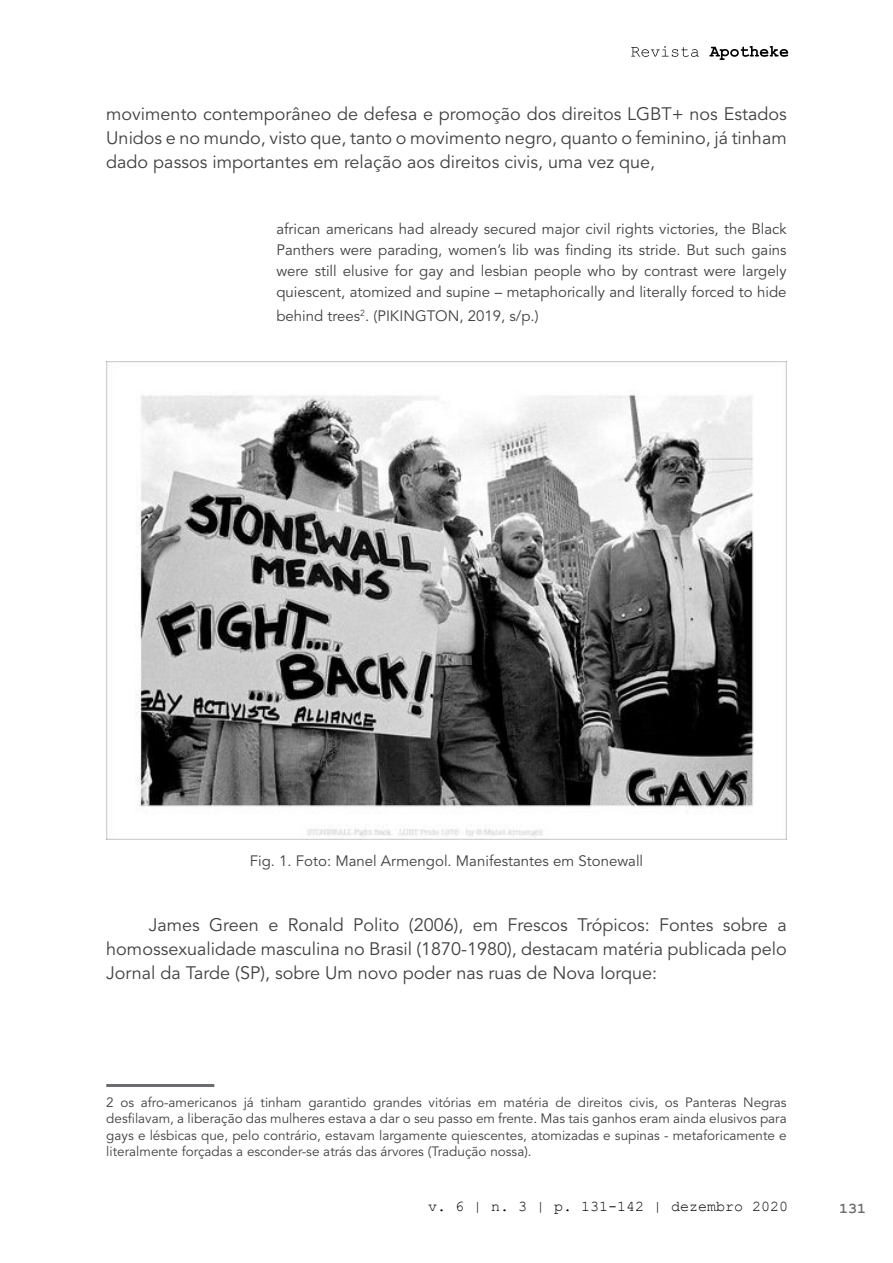
<style>
.page{position:relative;width:893px;height:1263px;background:#fff}
.page>*{position:absolute;margin:0;border:0;box-sizing:border-box;transform-origin:0 0}
.t1{font:18px/24px "Avenir LT Std";color:#414042;text-align:justify}
.t2{font:15px/21px "Avenir LT Std";color:#414042;text-align:justify}
.t3{font:15px "Courier New";color:#000}
.t4{font:700 15px "Courier New";color:#6b6c6f}
.t5{font:13.5px/16.5px "Avenir LT Std";color:#414042;text-align:justify}
</style>
<div class="page">
<svg style="left:631px;top:46px;width:68px;height:11px"></svg>
<svg style="left:709px;top:46px;width:79px;height:14px"></svg>
<hr style="left:106px;top:1084px;width:108px;height:3px;background:#6b6c6f">
<img style="left:106px;top:361px;width:681px;height:479px">
<p class="t1" style="left:106px;top:102px;width:682px">movimento contemporâneo de defesa e promoção dos direitos LGBT+ nos Estados Unidos e no mundo, visto que, tanto o movimento negro, quanto o feminino, já tinham dado passos importantes em relação aos direitos civis, uma vez que,</p>
<p class="t2" style="left:276px;top:219px;width:512px">african americans had already secured major civil rights victories, the Black Panthers were parading, women’s lib was finding its stride. But such gains were still elusive for gay and lesbian people who by contrast were largely quiescent, atomized and supine – metaphorically and literally forced to hide</p>
<p class="t2" style="left:276px;top:306px;width:264px">behind trees<sup>2</sup>. (PIKINGTON, 2019, s/p.)</p>
<p class="t2" style="left:250px;top:851px;width:395px">Fig. 1. Foto: Manel Armengol. Manifestantes em Stonewall</p>
<p class="t1" style="left:106px;top:913px;width:682px;text-indent:43px">James Green e Ronald Polito (2006), em Frescos Trópicos: Fontes sobre a homossexualidade masculina no Brasil (1870-1980), destacam matéria publicada pelo Jornal da Tarde (SP), sobre Um novo poder nas ruas de Nova Iorque:</p>
<p class="t5" style="left:106px;top:1094px;width:682px">2 os afro-americanos já tinham garantido grandes vitórias em matéria de direitos civis, os Panteras Negras desfilavam, a liberação das mulheres estava a dar o seu passo em frente. Mas tais ganhos eram ainda elusivos para gays e lésbicas que, pelo contrário, estavam largamente quiescentes, atomizadas e supinas - metaforicamente e literalmente forçadas a esconder-se atrás das árvores (Tradução nossa).</p>
<p class="t3" style="left:428px;top:1197px;width:362px">v. 6 | n. 3 | p. 131-142 | dezembro 2020</p>
<p class="t4" style="left:839px;top:1199px;width:28px">131</p>
</div>
